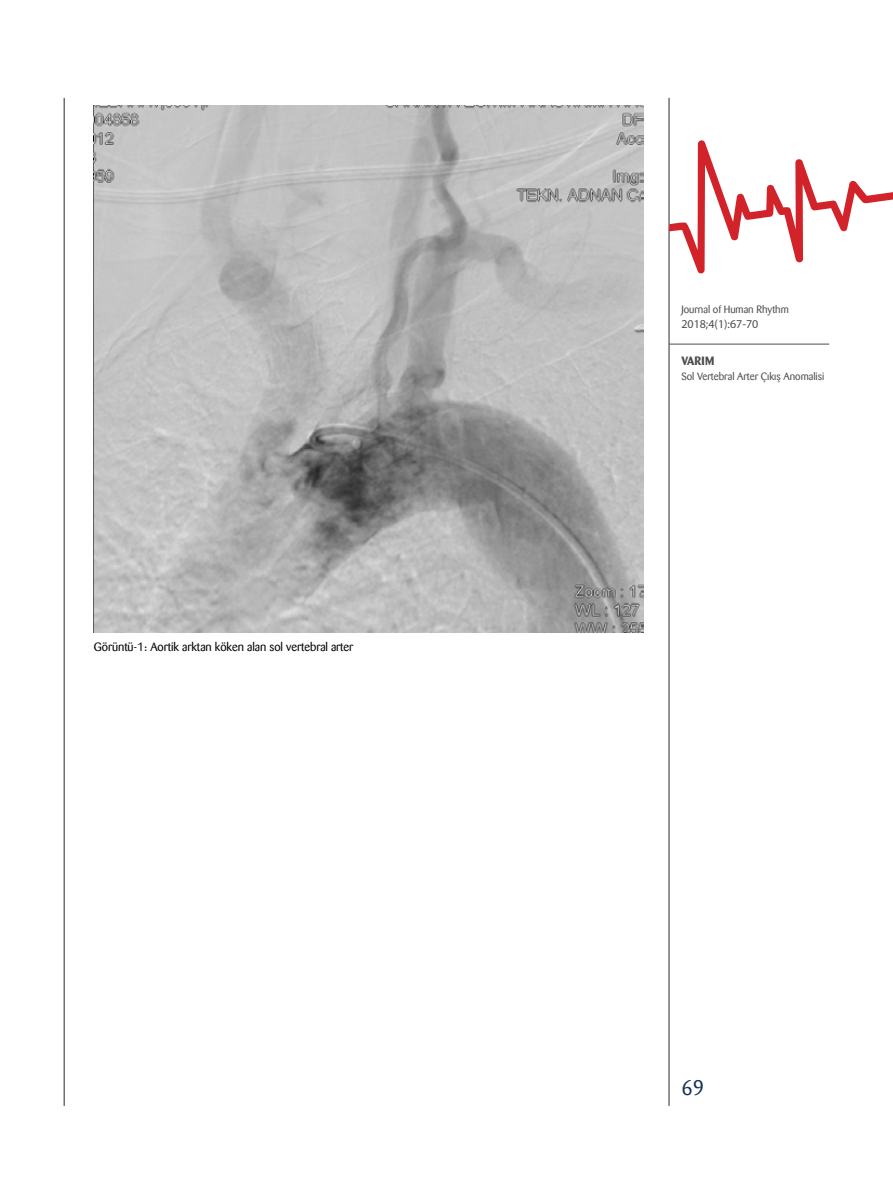
<style>
.page{position:relative;width:893px;height:1191px;background:#fff}
.page>*{position:absolute;margin:0;border:0;box-sizing:border-box;transform-origin:0 0}
.t1{font:21px "Barmeno";color:#143156}
.t2{font:12px "Barmeno";color:#000}
.t3{font:12px "Myriad Pro";color:#4d4d4f}
.t4{font:700 12px "Barmeno";letter-spacing:.01em;color:#4d4d4f}
.t5{font:10.5px "Barmeno";color:#4d4d4f}
</style>
<div class="page">
<hr style="left:669px;top:98px;width:1px;height:1008px;background:#000">
<hr style="left:64px;top:98px;width:1px;height:1008px;background:#000">
<hr style="left:669px;top:344px;width:160px;height:1px;background:#4d4d4f">
<svg style="left:669px;top:139px;width:224px;height:136px"></svg>
<img style="left:94px;top:105px;width:549px;height:527px">
<p class="t2" style="left:94px;top:640px;width:261px">Görüntü-1: Aortik arktan köken alan sol vertebral arter</p>
<p class="t5" style="left:681px;top:304px;width:109px">Journal of Human Rhythm</p>
<p class="t3" style="left:681px;top:317px;width:79px">2018;4(1):67-70</p>
<p class="t4" style="left:681px;top:353px;width:35px">VARIM</p>
<p class="t5" style="left:681px;top:370px;width:145px">Sol Vertebral Arter Çıkış Anomalisi</p>
<h1 class="t1" style="left:681px;top:1076px;width:24px">69</h1>
</div>
